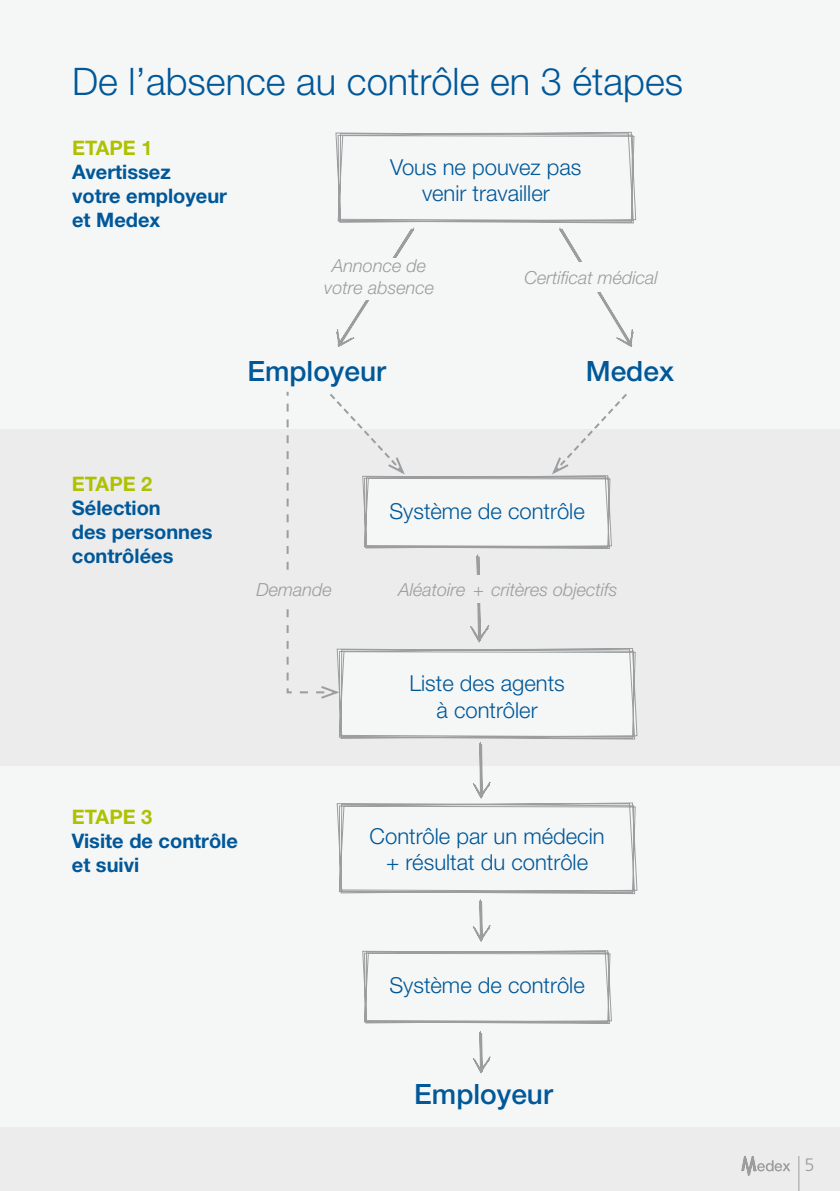
<style>
.page{position:relative;width:840px;height:1191px;background:#fff}
.page>*{position:absolute;margin:0;border:0;box-sizing:border-box;transform-origin:0 0}
.t1{font:300 38px "Helvetica Neue LT";color:#005899}
.t2{font:500 28px "Helvetica Neue LT";color:#005899}
.t3{font:300 22px/26.4px "Helvetica Neue LT";color:#005899;text-align:center}
.t4{font:700 20px/24px "Helvetica Neue LT";color:#005899}
.t5{font:700 20px "Helvetica Neue LT";letter-spacing:-.035em;color:#aec100}
.t6{font:italic 300 18px/21.6px "Helvetica Neue LT";color:#9c9d9f;text-align:center}
</style>
<div class="page">
<div style="left:0;top:0;width:839px;height:1191px;background:#ececed"></div>
<div style="left:0;top:766px;width:839px;height:361px;background:#f5f6f6"></div>
<div style="left:0;top:0;width:839px;height:428px;background:#f5f6f6"></div>
<hr style="left:797px;top:1156px;width:1px;height:35px;background:#9c9d9f">
<svg style="left:741px;top:1156px;width:49px;height:20px"></svg>
<svg style="left:286px;top:131px;width:352px;height:942px"></svg>
<h1 class="t1" style="left:72px;top:58px;width:612px">De l’absence au contrôle en 3 étapes</h1>
<p class="t5" style="left:72px;top:135px;width:35px">Etape</p>
<p class="t5" style="left:141px;top:135px;width:13px">1</p>
<p class="t4" style="left:72px;top:159px;width:156px">Avertissez<br>votre employeur et Medex</p>
<p class="t3" style="left:390px;top:153px;width:193px">Vous ne pouvez pas venir travailler</p>
<p class="t6" style="left:324px;top:255px;width:111px">Annonce de votre absence</p>
<p class="t6" style="left:524px;top:267px;width:135px">Certificat médical</p>
<p class="t2" style="left:247px;top:354px;width:140px">Employeur</p>
<p class="t2" style="left:585px;top:354px;width:90px">Medex</p>
<p class="t5" style="left:72px;top:471px;width:35px">Etape</p>
<p class="t5" style="left:141px;top:471px;width:13px">2</p>
<p class="t4" style="left:72px;top:495px;width:142px">Sélection<br>des personnes contrôlées</p>
<p class="t3" style="left:389px;top:497px;width:197px">Système de contrôle</p>
<p class="t6" style="left:256px;top:579px;width:77px">Demande</p>
<p class="t6" style="left:398px;top:579px;width:220px">Aléatoire + critères objectifs</p>
<p class="t3" style="left:409px;top:670px;width:157px">Liste des agents à contrôler</p>
<p class="t5" style="left:72px;top:804px;width:35px">Etape</p>
<p class="t5" style="left:141px;top:804px;width:13px">3</p>
<p class="t4" style="left:72px;top:828px;width:167px">Visite de contrôle et suivi</p>
<p class="t3" style="left:369px;top:822px;width:236px">Contrôle par un médecin + résultat du contrôle</p>
<p class="t3" style="left:389px;top:971px;width:197px">Système de contrôle</p>
<p class="t2" style="left:414px;top:1077px;width:140px">Employeur</p>
</div>
